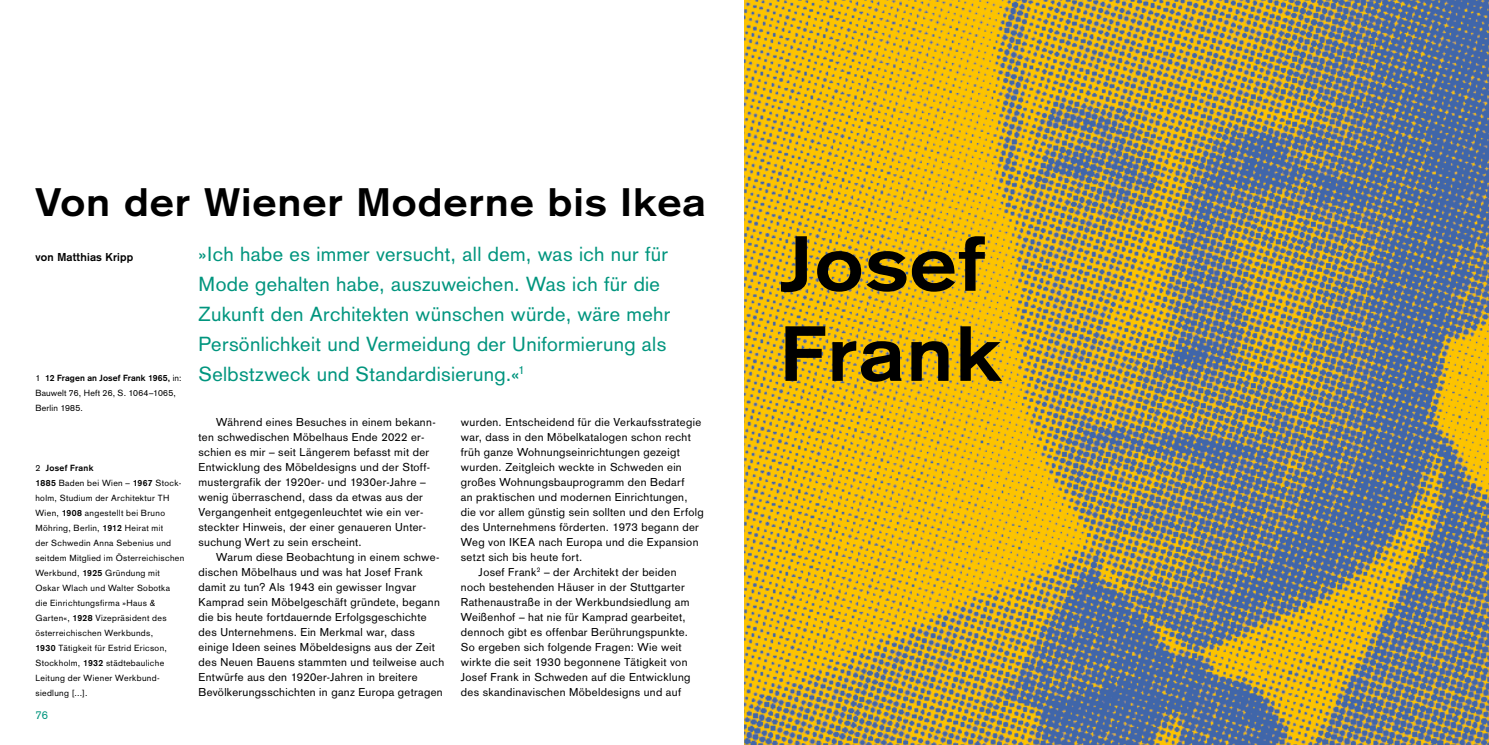
<style>
.page{position:relative;width:1489px;height:745px;background:#fff}
.page>*{position:absolute;margin:0;border:0;box-sizing:border-box;transform-origin:0 0}
.t1{font:700 76.5px/90px "Akzidenz Grotesk";letter-spacing:.02em;color:#000;scale:1.11 1}
.t2{font:700 39px "Akzidenz Grotesk";letter-spacing:.02em;color:#000;scale:1.11 1}
.t3{font:20px/30px "Akzidenz Grotesk";letter-spacing:.015em;color:#00957e}
.t4{font:11.25px/15px "Akzidenz Grotesk";letter-spacing:.03em;color:#000}
.t5{font:700 11.25px "Akzidenz Grotesk";letter-spacing:.02em;color:#000}
.t6{font:11.25px "Akzidenz Grotesk";color:#00957e}
.t7{font:8.75px/15px "Akzidenz Grotesk";letter-spacing:.04em;color:#000}
.t8{font:8.75px/15px "Akzidenz Grotesk";letter-spacing:.02em;color:#000}
.s1{font-weight:700}
</style>
<div class="page">
<img style="left:744px;top:0;width:744px;height:744px">
<h2 class="t2" style="left:35px;top:179px;width:605px">Von der Wiener Moderne bis Ikea</h2>
<p class="t5" style="left:35px;top:250px;width:99px">von Matthias Kripp</p>
<p class="t3" style="left:198px;top:238px;width:473px">»Ich habe es immer versucht, all dem, was ich nur für Mode gehalten habe, auszuweichen. Was ich für die Zukunft den Architekten wünschen würde, wäre mehr Persönlichkeit und Vermeidung der Uniformierung als Selbstzweck und Standardisierung.«<sup>1</sup></p>
<p class="t8" style="left:35px;top:370px;width:148px">1 <span class="s1">12 Fragen an Josef Frank 1965,</span> in:<br>Bauwelt 76, Heft 26, S. 1064–1065,<br>Berlin 1985.</p>
<p class="t7" style="left:35px;top:460px;width:150px">2 <span class="s1">Josef Frank<br>1885</span> Baden bei Wien – <span class="s1">1967</span> Stock&shy;holm, Studium der Architektur TH<br>Wien, <span class="s1">1908</span> angestellt bei Bruno<br>Möhring, Berlin, <span class="s1">1912</span> Heirat mit<br>der Schwedin Anna Sebenius und seitdem Mitglied im Österreichischen<br>Werkbund, <span class="s1">1925</span> Gründung mit<br>Oskar Wlach und Walter Sobotka<br>die Einrichtungsfirma »Haus &amp;<br>Garten«, <span class="s1">1928</span> Vizepräsident des österreichischen Werkbunds,<br><span class="s1">1930</span> Tätigkeit für Estrid Ericson,<br>Stockholm, <span class="s1">1932</span> städtebauliche<br>Leitung der Wiener Werkbund&shy;siedlung [...].</p>
<p class="t6" style="left:35px;top:708px;width:14px">76</p>
<p class="t4" style="left:198px;top:414px;width:239px;text-indent:18px">Während eines Besuches in einem bekann&shy;ten schwedischen Möbelhaus Ende 2022 er&shy;schien es mir – seit Längerem befasst mit der Entwicklung des Möbeldesigns und der Stoff&shy;mustergrafik der 1920er- und 1930er-Jahre – wenig überraschend, dass da etwas aus der Vergangenheit entgegenleuchtet wie ein ver&shy;steckter Hinweis, der einer genaueren Unter&shy;suchung Wert zu sein erscheint.</p>
<p class="t4" style="left:198px;top:549px;width:247px;text-indent:18px">Warum diese Beobachtung in einem schwe&shy;dischen Möbelhaus und was hat Josef Frank damit zu tun? Als 1943 ein gewisser Ingvar Kamprad sein Möbelgeschäft gründete, begann die bis heute fortdauernde Erfolgsgeschichte des Unternehmens. Ein Merkmal war, dass einige Ideen seines Möbeldesigns aus der Zeit des Neuen Bauens stammten und teilweise auch Entwürfe aus den 1920er-Jahren in breitere Bevölkerungsschichten in ganz Europa getragen</p>
<p class="t4" style="left:461px;top:414px;width:242px">wurden. Entscheidend für die Verkaufsstrategie</p>
<p class="t4" style="left:461px;top:429px;width:231px">war, dass in den Möbelkatalogen schon recht</p>
<p class="t4" style="left:461px;top:444px;width:220px">früh ganze Wohnungseinrichtungen gezeigt</p>
<p class="t4" style="left:461px;top:459px;width:222px">wurden. Zeitgleich weckte in Schweden ein</p>
<p class="t4" style="left:461px;top:474px;width:225px">großes Wohnungsbauprogramm den Bedarf</p>
<p class="t4" style="left:461px;top:489px;width:228px">an praktischen und modernen Einrichtungen,</p>
<p class="t4" style="left:461px;top:504px;width:244px">die vor allem günstig sein sollten und den Erfolg</p>
<p class="t4" style="left:461px;top:519px;width:240px">des Unternehmens förderten. 1973 begann der</p>
<p class="t4" style="left:461px;top:534px;width:239px">Weg von IKEA nach Europa und die Expansion</p>
<p class="t4" style="left:461px;top:549px;width:123px">setzt sich bis heute fort.</p>
<p class="t4" style="left:478px;top:564px;width:199px">Josef Frank<sup>2</sup> – der Architekt der beiden</p>
<p class="t4" style="left:461px;top:579px;width:225px">noch bestehenden Häuser in der Stuttgarter</p>
<p class="t4" style="left:461px;top:594px;width:230px">Rathenaustraße in der Werkbundsiedlung am</p>
<p class="t4" style="left:461px;top:609px;width:226px">Weißenhof – hat nie für Kamprad gearbeitet,</p>
<p class="t4" style="left:461px;top:624px;width:229px">dennoch gibt es offenbar Berührungspunkte.</p>
<p class="t4" style="left:461px;top:639px;width:222px">So ergeben sich folgende Fragen: Wie weit</p>
<p class="t4" style="left:461px;top:654px;width:228px">wirkte die seit 1930 begonnene Tätigkeit von</p>
<p class="t4" style="left:461px;top:669px;width:231px">Josef Frank in Schweden auf die Entwicklung</p>
<p class="t4" style="left:461px;top:684px;width:222px">des skandinavischen Möbeldesigns und auf</p>
<h1 class="t1" style="left:780px;top:218px;width:201px">Josef<br>Frank</h1>
</div>
